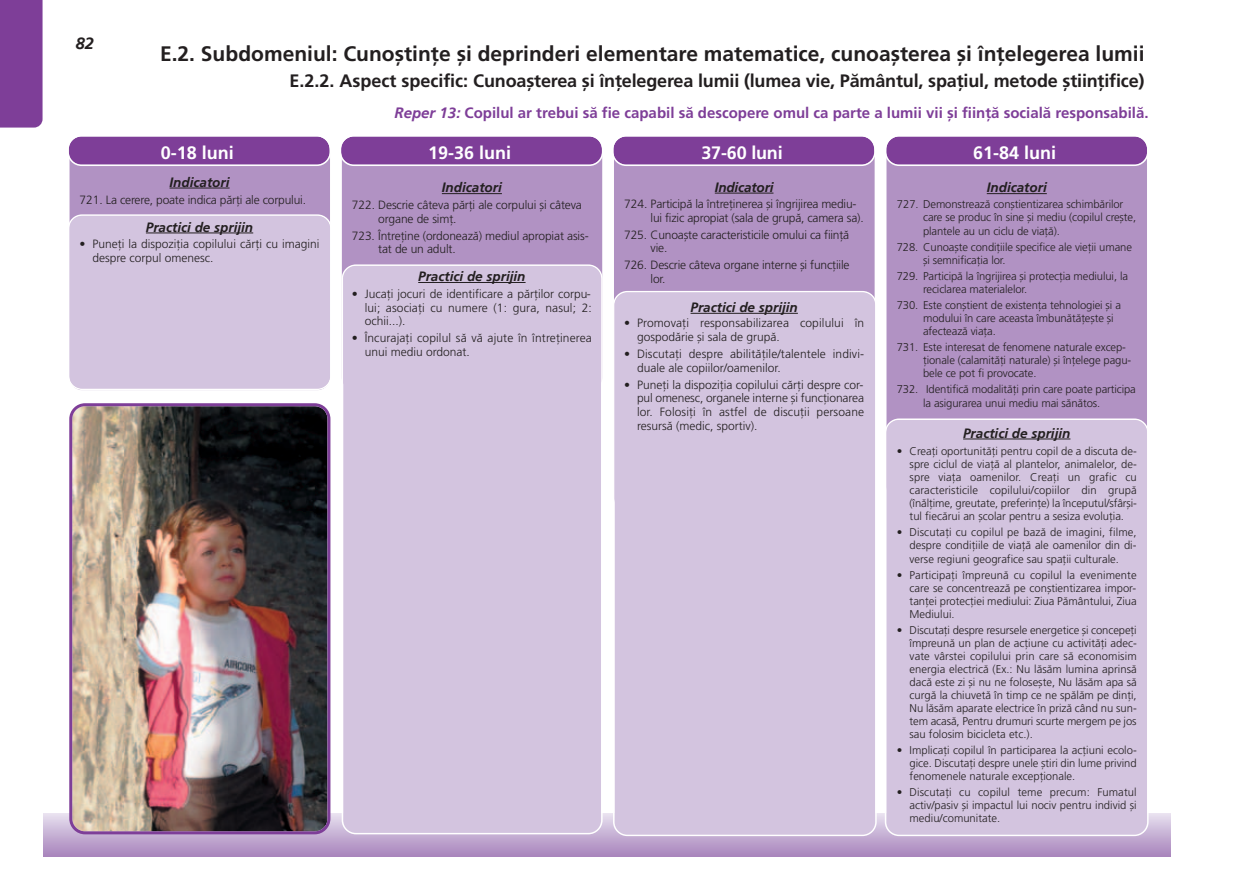
<style>
.page{position:relative;width:1251px;height:876px;background:#fff}
.page>*{position:absolute;margin:0;border:0;box-sizing:border-box;transform-origin:0 0}
.t1{font:700 21px "Frutiger";color:#231f20}
.t2{font:700 18px "Frutiger";letter-spacing:-.01em;color:#231f20}
.t3{font:700 18px "Frutiger";color:#fff}
.t4{font:italic 700 16.5px "Frutiger";color:#231f20}
.t5{font:700 15px "Frutiger";color:#7e3e98}
.t6{font:italic 700 13.5px "Frutiger";color:#231f20}
.t7{font:12px/13.8px "Frutiger";color:#231f20}
.t8{font:11.25px/13px "Frutiger";letter-spacing:-.01em;color:#231f20}
.s1{font-style:italic}
</style>
<div class="page">
<svg style="left:43px;top:814px;width:1127px;height:42px;background:#b99dc9"></svg>
<div style="left:69px;top:166px;width:261px;height:48px;background:#b192c3"></div>
<div style="left:69px;top:214px;width:261px;height:176px;background:#d3c4df"></div>
<div style="left:341px;top:166px;width:262px;height:112px;background:#b192c3"></div>
<div style="left:614px;top:166px;width:261px;height:125px;background:#b192c3"></div>
<div style="left:886px;top:166px;width:261px;height:252px;background:#b192c3"></div>
<div style="left:341px;top:264px;width:261px;height:570px;background:#d3c4df"></div>
<div style="left:613px;top:291px;width:263px;height:545px;background:#d3c4df"></div>
<div style="left:884px;top:418px;width:264px;height:418px;background:#d3c4df"></div>
<svg style="left:69px;top:136px;width:261px;height:30px;background:#894fa1"></svg>
<svg style="left:341px;top:136px;width:262px;height:30px;background:#8a50a1"></svg>
<svg style="left:613px;top:136px;width:262px;height:30px;background:#8a50a1"></svg>
<svg style="left:886px;top:136px;width:261px;height:30px;background:#894fa1"></svg>
<hr style="left:169px;top:188px;width:60px;height:1px;background:#231f20">
<hr style="left:146px;top:233px;width:107px;height:1px;background:#231f20">
<hr style="left:442px;top:193px;width:60px;height:1px;background:#231f20">
<hr style="left:418px;top:282px;width:107px;height:1px;background:#231f20">
<hr style="left:714px;top:193px;width:59px;height:1px;background:#231f20">
<hr style="left:690px;top:313px;width:107px;height:1px;background:#231f20">
<hr style="left:986px;top:193px;width:60px;height:1px;background:#231f20">
<hr style="left:962px;top:439px;width:108px;height:1px;background:#231f20">
<img style="left:69px;top:403px;width:261px;height:431px">
<div style="left:0;top:0;width:43px;height:128px;background:#7e3e98"></div>
<h3 class="t4" style="left:76px;top:35px;width:20px">82</h3>
<h1 class="t1" style="left:160px;top:45px;width:985px">E.2. Subdomeniul: Cunoætinåe æi deprinderi elementare matematice, cunoaæterea æi înåelegerea lumii</h1>
<h2 class="t2" style="left:289px;top:74px;width:856px">E.2.2. Aspect specific: Cunoaæterea æi înåelegerea lumii (lumea vie, Pãmântul, spaåiul, metode ætiinåifice)</h2>
<h3 class="t5" style="left:394px;top:107px;width:755px"><span class="s1">Reper 13:</span> Copilul ar trebui sã fie capabil sã descopere omul ca parte a lumii vii æi fiinåã socialã responsabilã.</h3>
<h2 class="t3" style="left:161px;top:146px;width:75px">0-18 luni</h2>
<p class="t6" style="left:169px;top:175px;width:62px">Indicatori</p>
<p class="t7" style="left:80px;top:194px;width:228px">721. La cerere, poate indica pãråi ale corpului.</p>
<p class="t6" style="left:146px;top:220px;width:109px">Practici de sprijin</p>
<p class="t7" style="left:92px;top:238px;width:229px;text-indent:-13px">• Puneåi la dispoziåia copilului cãråi cu imagini despre corpul omenesc.</p>
<h2 class="t3" style="left:428px;top:146px;width:85px">19-36 luni</h2>
<p class="t6" style="left:442px;top:180px;width:62px">Indicatori</p>
<p class="t7" style="left:378px;top:199px;width:205px;text-indent:-26px">722. Descrie câteva pãråi ale corpului æi câteva organe de simå.</p>
<p class="t7" style="left:378px;top:229px;width:212px;text-indent:-26px">723. Întreåine (ordoneazã) mediul apropiat asis&shy;tat de un adult.</p>
<p class="t6" style="left:418px;top:269px;width:109px">Practici de sprijin</p>
<p class="t7" style="left:364px;top:288px;width:228px;text-align:justify;text-indent:-13px">• Jucaåi jocuri de identificare a pãråilor corpu&shy;lui; asociaåi cu numere (1: gura, nasul; 2: ochii...).</p>
<p class="t7" style="left:364px;top:332px;width:229px;text-indent:-13px">• Încurajaåi copilul sã vã ajute în întreåinerea unui mediu ordonat.</p>
<h2 class="t3" style="left:701px;top:146px;width:83px">37-60 luni</h2>
<p class="t6" style="left:714px;top:180px;width:60px">Indicatori</p>
<p class="t7" style="left:650px;top:198px;width:215px;text-indent:-26px">724. Participã la întreåinerea æi îngrijirea mediu&shy;lui fizic apropiat (sala de grupã, camera sa).</p>
<p class="t7" style="left:650px;top:228px;width:200px;text-indent:-26px">725. Cunoaæte caracteristicile omului ca fiinåã vie.</p>
<p class="t7" style="left:650px;top:259px;width:200px;text-indent:-26px">726. Descrie câteva organe interne æi funcåiile lor.</p>
<p class="t6" style="left:690px;top:300px;width:109px">Practici de sprijin</p>
<p class="t7" style="left:637px;top:317px;width:229px;text-indent:-13px">• Promovaåi responsabilizarea copilului în gospodãrie æi sala de grupã.</p>
<p class="t7" style="left:637px;top:348px;width:229px;text-indent:-13px">• Discutaåi despre abilitãåile/talentele indivi&shy;duale ale copiilor/oamenilor.</p>
<p class="t7" style="left:637px;top:378px;width:228px;text-align:justify;text-indent:-13px">• Puneåi la dispoziåia copilului cãråi despre cor&shy;pul omenesc, organele interne æi funcåionarea lor. Folosiåi în astfel de discuåii persoane resursã (medic, sportiv).</p>
<h2 class="t3" style="left:972px;top:146px;width:85px">61-84 luni</h2>
<p class="t6" style="left:986px;top:180px;width:62px">Indicatori</p>
<p class="t8" style="left:922px;top:199px;width:214px;text-indent:-26px">727. Demonstreazã conætientizarea schimbãrilor care se produc în sine æi mediu (copilul creæte, plantele au un ciclu de viaåã).</p>
<p class="t8" style="left:922px;top:241px;width:210px;text-indent:-26px">728. Cunoaæte condiåiile specifice ale vieåii umane æi semnificaåia lor.</p>
<p class="t8" style="left:922px;top:270px;width:206px;text-indent:-26px">729. Participã la îngrijirea æi protecåia mediului, la reciclarea materialelor.</p>
<p class="t8" style="left:922px;top:299px;width:199px;text-indent:-26px">730. Este conætient de existenåa tehnologiei æi a modului în care aceasta îmbunãtãåeæte æi afecteazã viaåa.</p>
<p class="t8" style="left:922px;top:341px;width:209px;text-indent:-26px">731. Este interesat de fenomene naturale excep&shy;åionale (calamitãåi naturale) æi înåelege pagu&shy;bele ce pot fi provocate.</p>
<p class="t8" style="left:922px;top:383px;width:214px;line-height:13.6px;text-indent:-26px">732. Identificã modalitãåi prin care poate participa la asigurarea unui mediu mai sãnãtos.</p>
<p class="t6" style="left:962px;top:426px;width:109px">Practici de sprijin</p>
<p class="t8" style="left:909px;top:446px;width:229px;text-align:justify;text-indent:-13px">• Creaåi oportunitãåi pentru copil de a discuta de&shy;spre ciclul de viaåã al plantelor, animalelor, de&shy;spre viaåa oamenilor. Creaåi un grafic cu caracteristicile copilului/copiilor din grupã (înãlåime, greutate, preferinåe) la începutul/sfâræi&shy;tul fiecãrui an æcolar pentru a sesiza evoluåia.</p>
<p class="t8" style="left:909px;top:527px;width:229px;text-align:justify;text-indent:-13px">• Discutaåi cu copilul pe bazã de imagini, filme, despre condiåiile de viaåã ale oamenilor din di&shy;verse regiuni geografice sau spaåii culturale.</p>
<p class="t8" style="left:909px;top:569px;width:229px;text-align:justify;text-indent:-13px">• Participaåi împreunã cu copilul la evenimente care se concentreazã pe conætientizarea impor&shy;tanåei protecåiei mediului: Ziua Pãmântului, Ziua Mediului.</p>
<p class="t8" style="left:909px;top:624px;width:229px;text-align:justify;text-indent:-13px">• Discutaåi despre resursele energetice æi concepeåi împreunã un plan de acåiune cu activitãåi adec&shy;vate vârstei copilului prin care sã economisim energia electricã (Ex.: Nu lãsãm lumina aprinsã dacã este zi æi nu ne foloseæte, Nu lãsãm apa sã curgã la chiuvetã în timp ce ne spãlãm pe dinåi, Nu lãsãm aparate electrice în prizã când nu sun&shy;tem acasã, Pentru drumuri scurte mergem pe jos sau folosim bicicleta etc.).</p>
<p class="t8" style="left:909px;top:745px;width:229px;text-align:justify;text-indent:-13px">• Implicaåi copilul în participarea la acåiuni ecolo&shy;gice. Discutaåi despre unele ætiri din lume privind fenomenele naturale excepåionale.</p>
<p class="t8" style="left:909px;top:787px;width:229px;text-align:justify;text-indent:-13px">• Discutaåi cu copilul teme precum: Fumatul activ/pasiv æi impactul lui nociv pentru individ æi mediu/comunitate.</p>
</div>
